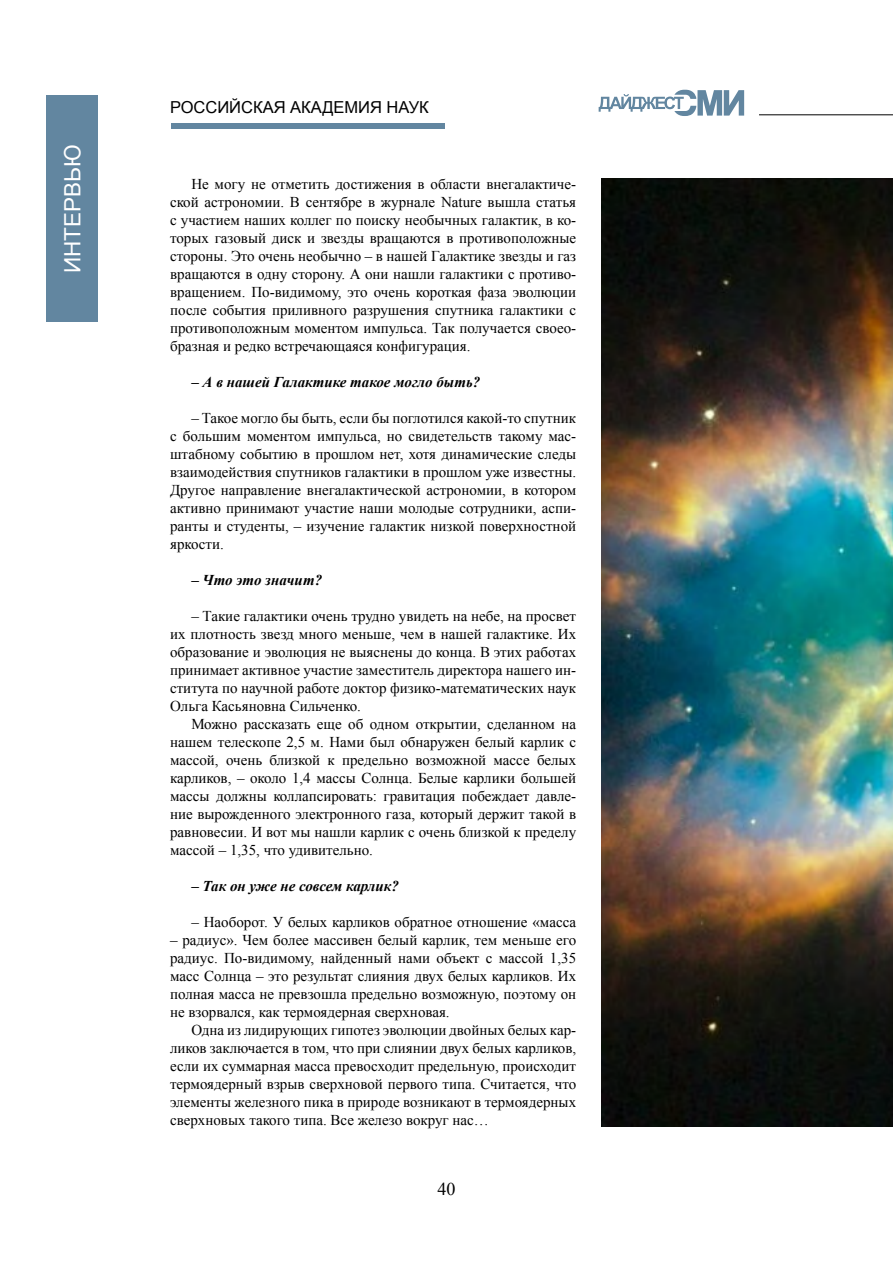
<style>
.page{position:relative;width:893px;height:1263px;background:#fff}
.page>*{position:absolute;margin:0;border:0;box-sizing:border-box;transform-origin:0 0}
.t1{font:22.5px "Arial";color:#fff}
.t2{font:18px "Times New Roman";color:#000}
.t3{font:16.5px "Arial";color:#000}
.t4{font:15px/18px "Times New Roman";color:#000;text-align:justify}
.t5{font:italic 700 15px "Times New Roman";color:#000}
</style>
<div class="page">
<img style="left:602px;top:179px;width:291px;height:948px">
<div style="left:171px;top:123px;width:274px;height:6px;background:#6286a0"></div>
<svg style="left:599px;top:90px;width:145px;height:26px"></svg>
<div style="left:47px;top:95px;width:51px;height:227px;background:#6286a0"></div>
<hr style="left:759px;top:114px;width:134px;height:1px;background:#000">
<h1 class="t1" style="left:58px;top:273px;width:130px;rotate:-90deg">ИНТЕРВЬЮ</h1>
<p class="t3" style="left:170px;top:96px;width:260px">РОССИЙСКАЯ АКАДЕМИЯ НАУК</p>
<p class="t4" style="left:170px;top:175px;width:408px;text-indent:21px">Не могу не отметить достижения в области внегалактиче&shy;ской астрономии. В сентябре в журнале Nature вышла статья с участием наших коллег по поиску необычных галактик, в ко&shy;торых газовый диск и звезды вращаются в противоположные стороны. Это очень необычно ‒ в нашей Галактике звезды и газ вращаются в одну сторону. А они нашли галактики с противо&shy;вращением. По-видимому, это очень короткая фаза эволюции после события приливного разрушения спутника галактики с противоположным моментом импульса. Так получается своео&shy;бразная и редко встречающаяся конфигурация.</p>
<p class="t5" style="left:191px;top:372px;width:290px">‒ А в нашей Галактике такое могло быть?</p>
<p class="t4" style="left:170px;top:409px;width:408px;text-indent:21px">‒ Такое могло бы быть, если бы поглотился какой-то спутник с большим моментом импульса, но свидетельств такому мас&shy;штабному событию в прошлом нет, хотя динамические следы взаимодействия спутников галактики в прошлом уже известны.<br>Другое направление внегалактической астрономии, в котором активно принимают участие наши молодые сотрудники, аспи&shy;ранты и студенты, ‒ изучение галактик низкой поверхностной яркости.</p>
<p class="t5" style="left:191px;top:570px;width:132px">‒ Что это значит?</p>
<p class="t4" style="left:170px;top:607px;width:408px;text-indent:21px">‒ Такие галактики очень трудно увидеть на небе, на просвет их плотность звезд много меньше, чем в нашей галактике. Их образование и эволюция не выяснены до конца. В этих работах принимает активное участие заместитель директора нашего ин&shy;ститута по научной работе доктор физико-математических наук Ольга Касьяновна Сильченко.</p>
<p class="t4" style="left:170px;top:715px;width:408px;text-indent:21px">Можно рассказать еще об одном открытии, сделанном на нашем телескопе 2,5 м. Нами был обнаружен белый карлик с массой, очень близкой к предельно возможной массе белых карликов, ‒ около 1,4 массы Солнца. Белые карлики большей массы должны коллапсировать: гравитация побеждает давле&shy;ние вырожденного электронного газа, который держит такой в равновесии. И вот мы нашли карлик с очень близкой к пределу массой ‒ 1,35, что удивительно.</p>
<p class="t5" style="left:191px;top:876px;width:209px">‒ Так он уже не совсем карлик?</p>
<p class="t4" style="left:170px;top:913px;width:408px;text-indent:21px">‒ Наоборот. У белых карликов обратное отношение «масса ‒ радиус». Чем более массивен белый карлик, тем меньше его радиус. По-видимому, найденный нами объект с массой 1,35 масс Солнца ‒ это результат слияния двух белых карликов. Их полная масса не превзошла предельно возможную, поэтому он не взорвался, как термоядерная сверхновая.</p>
<p class="t4" style="left:170px;top:1021px;width:408px;text-indent:21px">Одна из лидирующих гипотез эволюции двойных белых кар&shy;ликов заключается в том, что при слиянии двух белых карликов, если их суммарная масса превосходит предельную, происходит термоядерный взрыв сверхновой первого типа. Считается, что элементы железного пика в природе возникают в термоядерных сверхновых такого типа. Все железо вокруг нас…</p>
<p class="t2" style="left:437px;top:1176px;width:19px">40</p>
</div>
